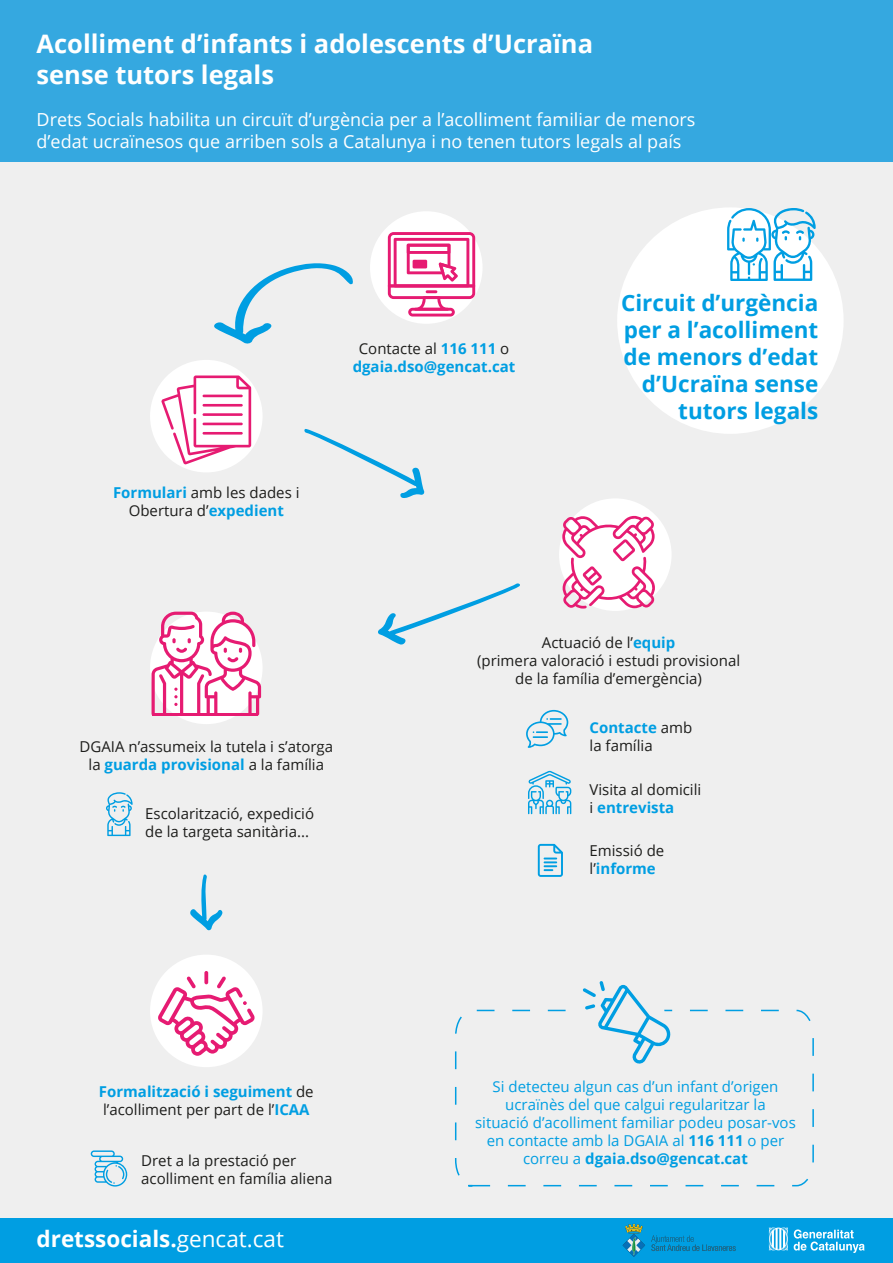
<style>
.page{position:relative;width:893px;height:1263px;background:#fff}
.page>*{position:absolute;margin:0;border:0;box-sizing:border-box;transform-origin:0 0}
.t1{font:700 25.5px/30.6px "Open Sans";color:#fff}
.t2{font:700 22.5px/27px "Open Sans";color:#009ee2;text-align:right}
.t3{font:700 22.5px "Open Sans";color:#fff}
.t4{font:18px/21.6px "Open Sans";color:#fff}
.t5{font:15px/18px "Open Sans";color:#1d1d1b}
.t6{font:15px/18px "Open Sans";color:#009ee2;text-align:center}
.t7{font:700 15px/18px "Open Sans";color:#009ee2;text-align:center}
.s1{font-weight:700;color:#009ee2}
.s2{font-weight:400;color:#1d1d1b}
.s3{font-weight:400}
.s4{font-weight:700}
</style>
<div class="page">
<div style="left:0;top:148px;width:893px;height:1077px;background:#efefef"></div>
<div style="left:0;top:0;width:893px;height:162px;background:#35a8e0"></div>
<div style="left:0;top:1219px;width:893px;height:44px;background:#009ee2"></div>
<svg style="left:769px;top:1227px;width:19px;height:23px"></svg>
<svg style="left:794px;top:1229px;width:71px;height:24px"></svg>
<svg style="left:91px;top:1150px;width:36px;height:36px"></svg>
<div style="left:617px;top:207px;width:227px;height:227px;background:#fff;border-radius:50%"></div>
<div style="left:370px;top:211px;width:113px;height:113px;background:#fff;border-radius:50%"></div>
<svg style="left:150px;top:612px;width:113px;height:112px"></svg>
<div style="left:150px;top:955px;width:113px;height:112px;background:#fff;border-radius:50%"></div>
<svg style="left:727px;top:208px;width:89px;height:73px"></svg>
<svg style="left:204px;top:971px;width:4px;height:13px"></svg>
<svg style="left:158px;top:976px;width:97px;height:80px"></svg>
<div style="left:559px;top:498px;width:113px;height:113px;background:#fff;border-radius:50%"></div>
<svg style="left:106px;top:792px;width:27px;height:44px"></svg>
<svg style="left:152px;top:612px;width:109px;height:103px"></svg>
<hr style="left:153px;top:713px;width:105px;height:2px;background:#e61b72">
<svg style="left:562px;top:516px;width:93px;height:93px"></svg>
<svg style="left:388px;top:232px;width:87px;height:84px"></svg>
<svg style="left:455px;top:1009px;width:359px;height:178px"></svg>
<div style="left:570px;top:968px;width:95px;height:95px;background:#efefef;border-radius:50%"></div>
<svg style="left:583px;top:981px;width:89px;height:83px"></svg>
<svg style="left:528px;top:771px;width:43px;height:43px"></svg>
<div style="left:150px;top:360px;width:113px;height:112px;background:#fff;border-radius:50%"></div>
<svg style="left:161px;top:375px;width:90px;height:89px"></svg>
<hr style="left:203px;top:395px;width:40px;height:2px;background:#e61b72">
<hr style="left:203px;top:404px;width:40px;height:3px;background:#e61b72">
<hr style="left:203px;top:413px;width:40px;height:3px;background:#e61b72">
<hr style="left:203px;top:423px;width:40px;height:2px;background:#e61b72">
<hr style="left:203px;top:432px;width:40px;height:3px;background:#e61b72">
<svg style="left:526px;top:710px;width:42px;height:38px"></svg>
<svg style="left:538px;top:844px;width:25px;height:33px"></svg>
<svg style="left:214px;top:263px;width:139px;height:81px"></svg>
<svg style="left:190px;top:874px;width:33px;height:57px"></svg>
<svg style="left:304px;top:429px;width:121px;height:69px"></svg>
<svg style="left:378px;top:583px;width:142px;height:62px"></svg>
<img style="left:622px;top:1223px;width:114px;height:34px">
<h1 class="t1" style="left:37px;top:28px;width:558px">Acolliment d’infants i adolescents d’Ucraïna sense tutors legals</h1>
<p class="t4" style="left:37px;top:108px;width:660px">Drets Socials habilita un circuït d’urgència per a l’acolliment familiar de menors d’edat ucraïnesos que arriben sols a Catalunya i no tenen tutors legals al país</p>
<p class="t5" style="left:113px;top:483px;width:188px;text-align:center"><span class="s1">Formulari</span> amb les dades i<br>Obertura d’<span class="s1">expedient</span></p>
<p class="t7" style="left:353px;top:339px;width:164px"><span class="s2">Contacte al</span> 116 111 <span class="s2">o </span>dgaia.dso@gencat.cat</p>
<h2 class="t2" style="left:621px;top:288px;width:199px">Circuit d’urgència per a l’acolliment de menors d’edat d’Ucraïna sense tutors legals</h2>
<p class="t5" style="left:80px;top:737px;width:255px;text-align:center">DGAIA n’assumeix la tutela i s’atorga la <span class="s1">guarda provisional</span> a la família</p>
<p class="t5" style="left:145px;top:804px;width:170px">Escolarització, expedició de la targeta sanitària...</p>
<p class="t5" style="left:477px;top:633px;width:265px;text-align:center">Actuació de l’<span class="s1">equip<br></span>(primera valoració i estudi provisional de la família d’emergència)</p>
<p class="t5" style="left:590px;top:718px;width:104px"><span class="s1">Contacte</span> amb la família</p>
<p class="t5" style="left:590px;top:780px;width:113px">Visita al domicili i <span class="s1">entrevista</span></p>
<p class="t5" style="left:590px;top:841px;width:76px">Emissió de l’<span class="s1">informe</span></p>
<p class="t7" style="left:99px;top:1082px;width:216px;text-align:left">Formalització i seguiment <span class="s2">de l’acolliment per part de l’</span>ICAA</p>
<p class="t5" style="left:141px;top:1151px;width:193px">Dret a la prestació per acolliment en família aliena</p>
<h2 class="t3" style="left:37px;top:1223px;width:249px">dretssocials.<span class="s3">gencat.cat</span></h2>
<p class="t6" style="left:475px;top:1077px;width:322px">Si detecteu algun cas d’un infant d’origen ucraïnès del que calgui regularitzar la<br>situació d’acolliment familiar podeu posar-vos en contacte amb la DGAIA al <span class="s4">116 111</span> o per correu a <span class="s4">dgaia.dso@gencat.cat</span></p>
</div>
